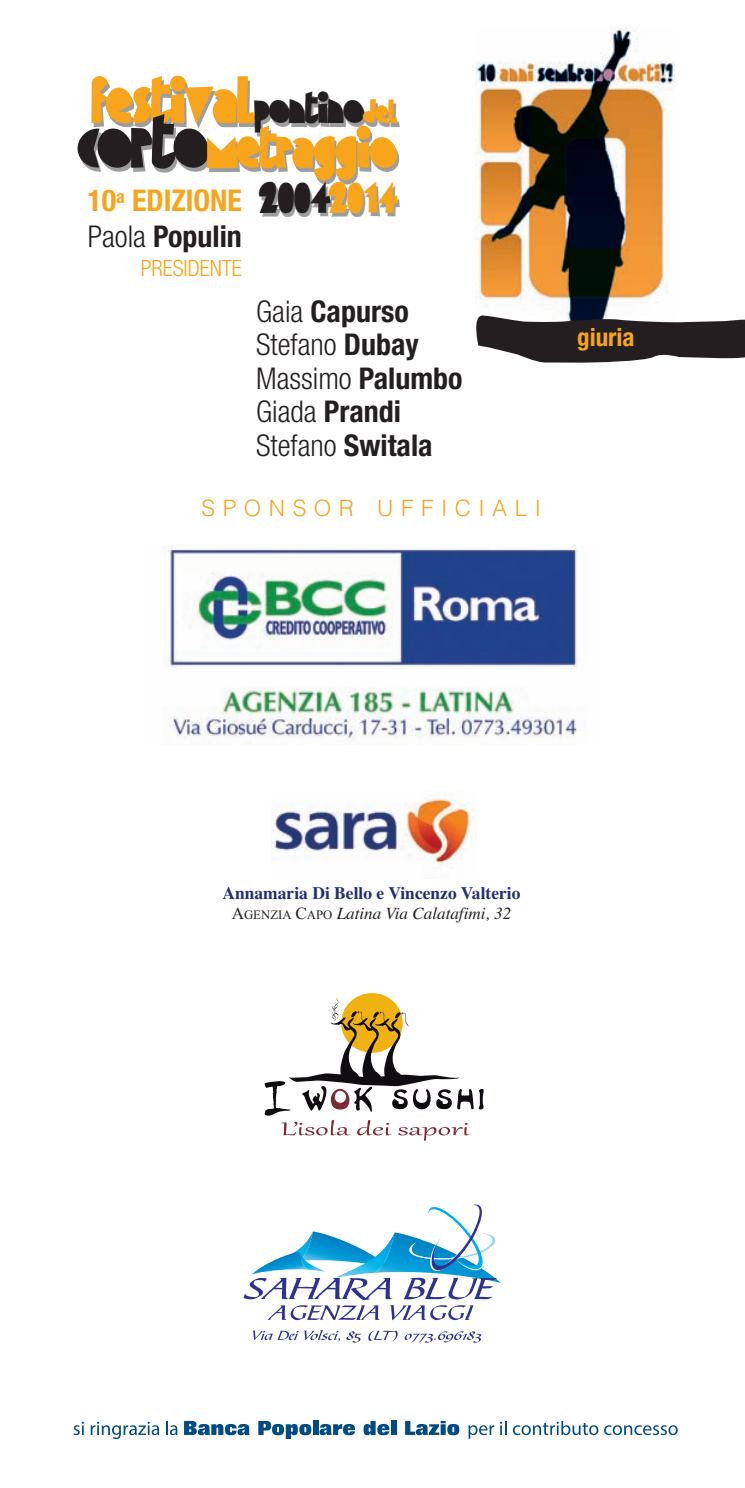
<style>
.page{position:relative;width:745px;height:1488px;background:#fff}
.page>*{position:absolute;margin:0;border:0;box-sizing:border-box;transform-origin:0 0}
.t1{font:73.75px "FF Cutout";letter-spacing:-.05em;color:#f9a51b}
.t2{font:65.5px "FF Cutout";letter-spacing:-.05em;color:#f9a51b}
.t3{font:49.25px "FF Cutout";letter-spacing:-.05em;color:#231f20}
.t4{font:700 condensed 30px/33.5px "Helvetica Neue";color:#231f20}
.t5{font:700 condensed 30px/36px "Helvetica Neue";color:#f9a51b}
.t6{font:700 condensed 25px "Helvetica Neue";letter-spacing:-.005em;color:#f9a51b}
.t7{font:300 22.5px "Helvetica";letter-spacing:.335em;color:#f9a51b}
.t8{font:300 condensed 22.5px "Helvetica Neue";color:#f9a51b}
.t9{font:700 17.5px "Times";color:#212e76}
.t10{font:italic 17px "Times";color:#231f20}
.s1{font-size:49.25px;color:#231f20}
.s2{font-size:37px}
.s3{font-size:84px;color:#231f20}
.s4{color:#f9a51b}
.s5{font-weight:300;color:#231f20}
.s6{color:#231f20}
.s7{font-weight:300}
.s8{font-family:"Times New Roman";font-style:normal}
.s9{font-family:"Times New Roman";font-style:normal;font-size:12.75px}
</style>
<div class="page">
<img style="left:476px;top:28px;width:198px;height:287px">
<svg style="left:476px;top:315px;width:269px;height:48px"></svg>
<div style="left:341px;top:993px;width:62px;height:60px;background:#efb211;border-radius:50%"></div>
<svg style="left:264px;top:998px;width:220px;height:142px"></svg>
<img style="left:271px;top:794px;width:205px;height:74px">
<img style="left:163px;top:545px;width:415px;height:199px">
<svg style="left:243px;top:1204px;width:257px;height:116px"></svg>
<svg style="left:252px;top:1330px;width:146px;height:12px"></svg>
<svg style="left:405px;top:1331px;width:76px;height:12px"></svg>
<svg style="left:74px;top:1421px;width:10px;height:14px"></svg>
<svg style="left:91px;top:1421px;width:68px;height:18px"></svg>
<svg style="left:166px;top:1421px;width:11px;height:14px"></svg>
<svg style="left:184px;top:1421px;width:66px;height:14px"></svg>
<svg style="left:258px;top:1421px;width:53px;height:18px"></svg>
<div style="left:313px;top:1421px;width:5px;height:14px;background:#004b84"></div>
<svg style="left:319px;top:1424px;width:36px;height:11px"></svg>
<svg style="left:364px;top:1421px;width:25px;height:14px"></svg>
<div style="left:391px;top:1421px;width:5px;height:14px;background:#004b84"></div>
<svg style="left:405px;top:1421px;width:54px;height:14px"></svg>
<svg style="left:468px;top:1425px;width:26px;height:14px"></svg>
<svg style="left:500px;top:1421px;width:6px;height:14px"></svg>
<svg style="left:513px;top:1421px;width:85px;height:14px"></svg>
<svg style="left:604px;top:1425px;width:74px;height:10px"></svg>
<hr style="left:108px;top:92px;width:2px;height:35px;background:#9c9d9f">
<hr style="left:172px;top:80px;width:2px;height:38px;background:#9c9d9f">
<hr style="left:186px;top:91px;width:2px;height:36px;background:#9c9d9f">
<hr style="left:215px;top:93px;width:1px;height:34px;background:#9c9d9f">
<svg style="left:256px;top:105px;width:1px;height:19px"></svg>
<svg style="left:291px;top:108px;width:1px;height:19px"></svg>
<svg style="left:307px;top:103px;width:1px;height:22px"></svg>
<hr style="left:320px;top:96px;width:1px;height:31px;background:#9c9d9f">
<svg style="left:330px;top:103px;width:1px;height:24px"></svg>
<hr style="left:99px;top:133px;width:3px;height:39px;background:#9c9d9f">
<hr style="left:133px;top:133px;width:2px;height:39px;background:#9c9d9f">
<svg style="left:155px;top:118px;width:21px;height:10px"></svg>
<hr style="left:176px;top:133px;width:1px;height:39px;background:#9c9d9f">
<hr style="left:209px;top:141px;width:2px;height:31px;background:#9c9d9f">
<hr style="left:238px;top:141px;width:2px;height:31px;background:#9c9d9f">
<svg style="left:262px;top:130px;width:9px;height:7px"></svg>
<hr style="left:278px;top:141px;width:2px;height:31px;background:#9c9d9f">
<hr style="left:294px;top:142px;width:1px;height:30px;background:#9c9d9f">
<hr style="left:371px;top:141px;width:1px;height:31px;background:#9c9d9f">
<hr style="left:280px;top:186px;width:1px;height:31px;background:#9c9d9f">
<hr style="left:331px;top:185px;width:2px;height:31px;background:#9c9d9f">
<hr style="left:349px;top:186px;width:1px;height:31px;background:#9c9d9f">
<hr style="left:380px;top:185px;width:1px;height:31px;background:#9c9d9f">
<h1 class="t1" style="left:91px;top:55px;width:310px">festival<span class="s1">pontino</span><span class="s2">del</span></h1>
<h2 class="t2" style="left:77px;top:107px;width:323px"><span class="s3">corto</span>metraggio</h2>
<h3 class="t3" style="left:260px;top:167px;width:141px">2004<span class="s4">2014</span></h3>
<p class="t5" style="left:87px;top:185px;width:156px">10<sup>a</sup> EDIZIONE<br><span class="s5">Paola</span> <span class="s6">Populin</span></p>
<p class="t8" style="left:141px;top:260px;width:103px">PRESIDENTE</p>
<p class="t4" style="left:256px;top:297px;width:208px"><span class="s7">Gaia</span> Capurso<br><span class="s7">Stefano</span> Dubay<br><span class="s7">Massimo</span> Palumbo<br><span class="s7">Giada</span> Prandi<br><span class="s7">Stefano</span> Switala</p>
<p class="t7" style="left:201px;top:488px;width:341px">SPONSOR UFFICIALI</p>
<p class="t6" style="left:577px;top:328px;width:59px">giuria</p>
<p class="t9" style="left:222px;top:882px;width:300px">Annamaria Di Bello e Vincenzo Valterio</p>
<p class="t10" style="left:232px;top:904px;width:281px"><span class="s8">A</span><span class="s9">GENZIA</span> <span class="s8">C</span><span class="s9">APO</span> Latina Via Calatafimi, 32</p>
</div>
